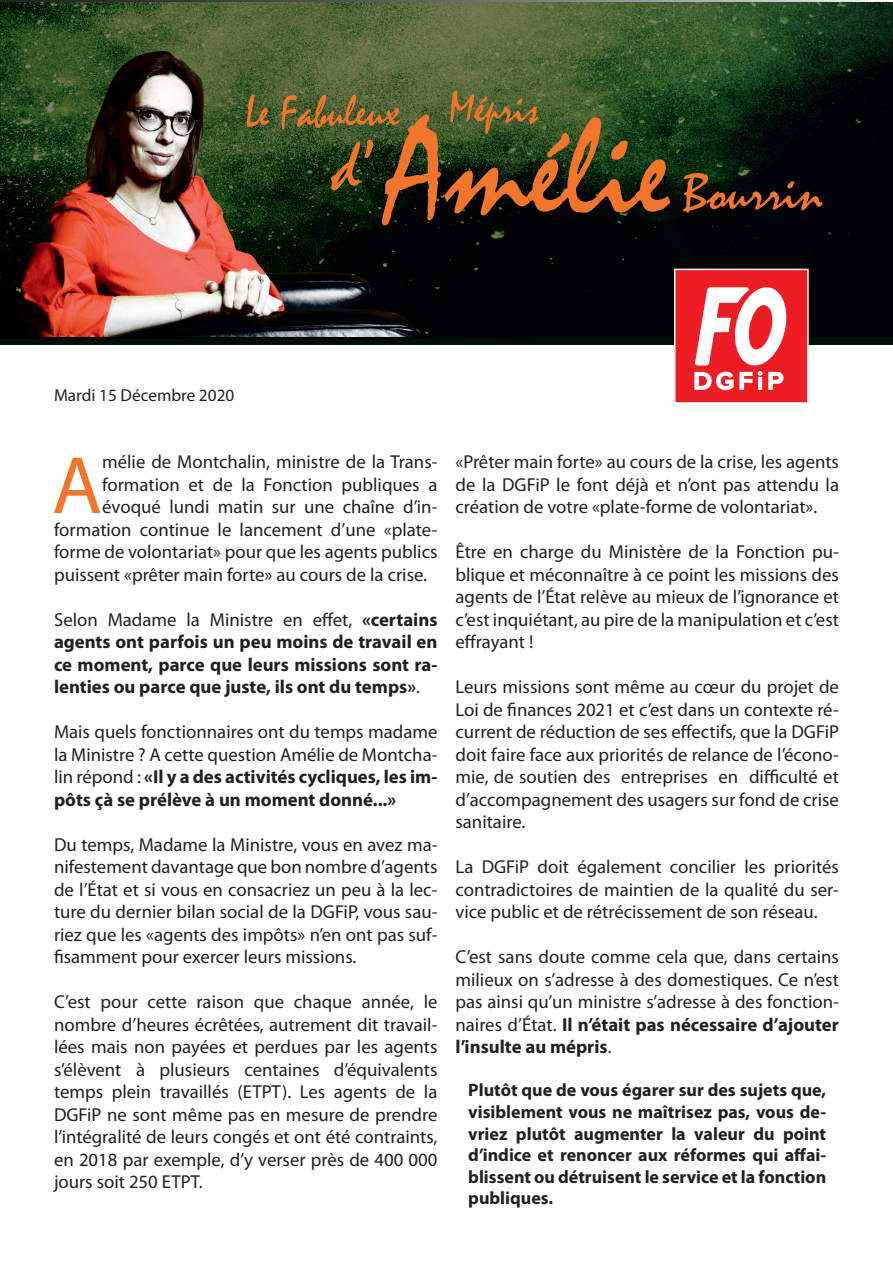
<style>
.page{position:relative;width:893px;height:1263px;background:#fff}
.page>*{position:absolute;margin:0;border:0;box-sizing:border-box;transform-origin:0 0}
.t1{font:82.05px "Myriad Pro";color:#f3752c}
.t2{font:18.75px/22.5px "Myriad Pro";color:#231f20;text-align:justify}
.t3{font:700 18.75px/22.5px "Myriad Pro";color:#231f20;text-align:justify}
.t4{font:700 18px/21.6px "Myriad Pro";color:#231f20;text-align:justify}
.t5{font:17.25px "Myriad Pro";color:#231f20}
.s1{font-weight:400}
.s2{font-weight:700}
</style>
<div class="page">
<img style="left:0;top:0;width:877px;height:2px">
<img style="left:0;top:336px;width:893px;height:2px">
<img style="left:0;top:2px;width:210px;height:95px">
<img style="left:210px;top:2px;width:211px;height:49px">
<img style="left:421px;top:2px;width:420px;height:95px">
<img style="left:841px;top:2px;width:52px;height:334px">
<img style="left:0;top:97px;width:14px;height:239px">
<img style="left:431px;top:97px;width:411px;height:191px">
<div style="left:431px;top:288px;width:411px;height:48px;background:#000204"></div>
<img style="left:14px;top:51px;width:417px;height:285px">
<div style="left:675px;top:269px;width:133px;height:134px;background:#ee1d23"></div>
<svg style="left:694px;top:371px;width:68px;height:19px"></svg>
<svg style="left:768px;top:372px;width:15px;height:18px"></svg>
<svg style="left:695px;top:287px;width:92px;height:78px"></svg>
<div style="left:674px;top:269px;width:135px;height:135px;border:2px solid #fff"></div>
<svg style="left:247px;top:94px;width:22px;height:33px"></svg>
<svg style="left:683px;top:173px;width:140px;height:40px;background:#3a2110"></svg>
<svg style="left:280px;top:90px;width:390px;height:135px;background:#4c451e"></svg>
<p class="t5" style="left:54px;top:384px;width:182px">Mardi 15 Décembre 2020</p>
<p class="t1" style="left:52px;top:435px;width:52px">A</p>
<p class="t2" style="left:102px;top:450px;width:337px">mélie de Montchalin, ministre de la Trans-</p>
<p class="t2" style="left:102px;top:473px;width:337px">formation et de la Fonction publiques a</p>
<p class="t2" style="left:102px;top:495px;width:337px">évoqué lundi matin sur une chaîne d’in-</p>
<p class="t2" style="left:54px;top:518px;width:385px">formation continue le lancement d’une «plate-</p>
<p class="t2" style="left:54px;top:540px;width:385px">forme de volontariat» pour que les agents publics</p>
<p class="t2" style="left:54px;top:563px;width:375px">puissent «prêter main forte» au cours de la crise.</p>
<p class="t3" style="left:54px;top:607px;width:385px"><span class="s1">Selon Madame la Ministre en effet,</span> «certains agents ont parfois un peu moins de travail en ce moment, parce que leurs missions sont ra&shy;lenties ou parce que juste, ils ont du temps»<span class="s1">.</span></p>
<p class="t2" style="left:54px;top:720px;width:385px">Mais quels fonctionnaires ont du temps madame la Ministre ? A cette question Amélie de Montcha&shy;lin répond : <span class="s2">«Il y a des activités cycliques, les im&shy;pôts çà se prélève à un moment donné...»</span></p>
<p class="t2" style="left:54px;top:833px;width:385px">Du temps, Madame la Ministre, vous en avez ma&shy;nifestement davantage que bon nombre d’agents de l’État et si vous en consacriez un peu à la lec&shy;ture du dernier bilan social de la DGFiP, vous sau&shy;riez que les «agents des impôts» n’en ont pas suf&shy;fisamment pour exercer leurs missions.</p>
<p class="t2" style="left:54px;top:990px;width:385px">C’est pour cette raison que chaque année, le nombre d’heures écrêtées, autrement dit travail&shy;lées mais non payées et perdues par les agents s’élèvent à plusieurs centaines d’équivalents temps plein travaillés (ETPT). Les agents de la DGFiP ne sont même pas en mesure de prendre l’intégralité de leurs congés et ont été contraints, en 2018 par exemple, d’y verser près de 400 000 jours soit 250 ETPT.</p>
<p class="t2" style="left:455px;top:450px;width:385px">«Prêter main forte» au cours de la crise, les agents de la DGFiP le font déjà et n’ont pas attendu la création de votre «plate-forme de volontariat».</p>
<p class="t2" style="left:455px;top:540px;width:385px">Être en charge du Ministère de la Fonction pu&shy;blique et méconnaître à ce point les missions des agents de l’État relève au mieux de l’ignorance et c’est inquiétant, au pire de la manipulation et c’est effrayant !</p>
<p class="t2" style="left:455px;top:675px;width:385px">Leurs missions sont même au cœur du projet de Loi de finances 2021 et c’est dans un contexte ré&shy;current de réduction de ses effectifs, que la DGFiP doit faire face aux priorités de relance de l’écono&shy;mie, de soutien des entreprises en difficulté et d’accompagnement des usagers sur fond de crise sanitaire.</p>
<p class="t2" style="left:455px;top:855px;width:385px">La DGFiP doit également concilier les priorités contradictoires de maintien de la qualité du ser&shy;vice public et de rétrécissement de son réseau.</p>
<p class="t2" style="left:455px;top:945px;width:385px">C’est sans doute comme cela que, dans certains milieux on s’adresse à des domestiques. Ce n’est pas ainsi qu’un ministre s’adresse à des fonction&shy;naires d’État. <span class="s2">Il n’était pas nécessaire d’ajouter l’insulte au mépris</span>.</p>
<p class="t4" style="left:468px;top:1079px;width:359px">Plutôt que de vous égarer sur des sujets que, visiblement vous ne maîtrisez pas, vous de&shy;vriez plutôt augmenter la valeur du point d’indice et renoncer aux réformes qui affai&shy;blissent ou détruisent le service et la fonction publiques.</p>
</div>
